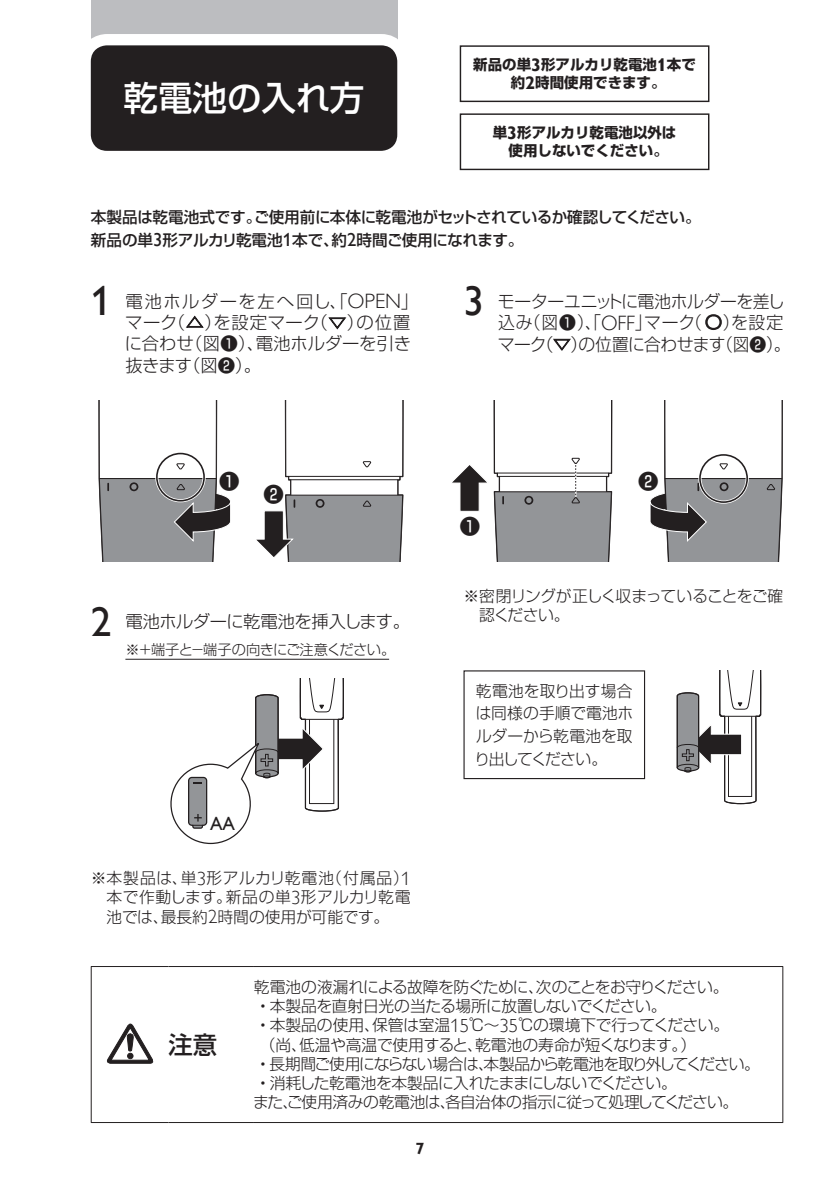
<style>
.page{position:relative;width:840px;height:1191px;background:#fff}
.page>*{position:absolute;margin:0;border:0;box-sizing:border-box;transform-origin:0 0}
.t1{font:41.6px "Gill Sans Alt One WGL";color:#231f20}
.t2{font:500 34.4px "Shin Go Pro";color:#fff}
.t3{font:500 24.4px "Shin Go Pro";color:#231f20}
.t4{font:500 20.4px "Shin Go Pro";color:#231f20}
.t5{font:18.8px "Gill Sans Alt One WGL";color:#231f20}
.t6{font:300 17.2px/21.2px "Shin Go Pro";letter-spacing:.02em;color:#231f20}
.t7{font:300 17.2px/21.2px "Shin Go Pro";letter-spacing:-.01em;color:#231f20}
.t8{font:300 17.2px "Shin Go Pro";letter-spacing:-.03em;color:#231f20}
.t9{font:700 16.4px "Gill Sans Alt One WGL";color:#231f20}
.t10{font:300 15.6px/22.8px "Shin Go Pro";letter-spacing:-.025em;color:#231f20;text-align:justify}
.t11{font:500 15.6px/22.8px "Shin Go Pro";letter-spacing:-.02em;color:#231f20}
.t12{font:300 15.6px "Shin Go Pro";letter-spacing:-.065em;color:#231f20}
.t13{font:300 15.6px "Shin Go Pro";letter-spacing:-.05em;color:#231f20}
.t14{font:300 15.6px/19.2px "Shin Go Pro";letter-spacing:-.055em;color:#231f20}
.t15{font:700 14.4px/18px "Shin Go Pro";color:#231f20;text-align:center}
.t16{font:300 14.4px "Shin Go Pro";letter-spacing:-.04em;color:#231f20}
.s1{font-family:"Gill Sans Alt One WGL";font-size:18px}
.s2{font-family:"Gill Sans Alt One WGL";font-weight:400;font-size:18.8px}
.s3{font-family:"Gill Sans Alt One WGL Light";font-weight:400;font-size:20.8px}
.s4{font-weight:700}
.s5{font-weight:500}
.s6{font-family:"Gill Sans Alt One WGL Light";font-weight:400;font-size:18.8px}
</style>
<div class="page">
<svg style="left:676px;top:670px;width:85px;height:134px"></svg>
<svg style="left:98px;top:400px;width:133px;height:161px"></svg>
<svg style="left:185px;top:315px;width:19px;height:13px"></svg>
<svg style="left:328px;top:317px;width:19px;height:13px"></svg>
<hr style="left:125px;top:658px;width:264px;height:2px;background:#231f20">
<svg style="left:170px;top:678px;width:174px;height:166px"></svg>
<svg style="left:256px;top:400px;width:148px;height:161px"></svg>
<div style="left:463px;top:670px;width:181px;height:109px;border:1px solid #231f20"></div>
<svg style="left:705px;top:314px;width:16px;height:16px"></svg>
<svg style="left:553px;top:338px;width:18px;height:13px"></svg>
<svg style="left:452px;top:400px;width:160px;height:161px"></svg>
<svg style="left:650px;top:400px;width:133px;height:161px"></svg>
<div style="left:91px;top:0;width:306px;height:84px;background:#bcbdc0"></div>
<div style="left:85px;top:40px;width:318px;height:116px;background:#231f20;border-radius:22px"></div>
<div style="left:79px;top:34px;width:329px;height:128px;border:11px solid #fff;border-radius:22px"></div>
<div style="left:459px;top:45px;width:250px;height:57px;border:1px solid #231f20"></div>
<div style="left:459px;top:113px;width:250px;height:57px;border:1px solid #231f20"></div>
<hr style="left:91px;top:965px;width:77px;height:2px;background:#231f20">
<hr style="left:90px;top:967px;width:2px;height:155px;background:#231f20">
<hr style="left:168px;top:965px;width:86px;height:2px;background:#231f20">
<hr style="left:254px;top:965px;width:528px;height:2px;background:#231f20">
<hr style="left:781px;top:967px;width:2px;height:155px;background:#231f20">
<hr style="left:91px;top:1121px;width:77px;height:2px;background:#231f20">
<hr style="left:168px;top:1121px;width:86px;height:2px;background:#231f20">
<hr style="left:254px;top:1121px;width:528px;height:2px;background:#231f20">
<svg style="left:106px;top:1023px;width:48px;height:40px"></svg>
<h2 class="t2" style="left:123px;top:70px;width:242px">乾電池の入れ方</h2>
<p class="t15" style="left:473px;top:54px;width:224px">新品の単<span class="s1">3</span>形アルカリ乾電池<span class="s1">1</span>本で約<span class="s1">2</span>時間使用できます。</p>
<p class="t15" style="left:492px;top:122px;width:185px">単<span class="s1">3</span>形アルカリ乾電池以外は使用しないでください。</p>
<p class="t11" style="left:91px;top:204px;width:611px">本製品は乾電池式です。ご使用前に本体に乾電池がセットされているか確認してください。新品の単<span class="s2">3</span>形アルカリ乾電池<span class="s2">1</span>本で、約<span class="s2">2</span>時間ご使用になれます。</p>
<h1 class="t1" style="left:91px;top:273px;width:22px">1</h1>
<p class="t6" style="left:125px;top:288px;width:295px">電池ホルダーを左へ回し、「<span class="s3">OPEN</span>」マーク（<span class="s4">△</span>）を設定マーク（<span class="s4">▽</span>）の位置に合わせ（図<span class="s5">❶</span>）、電池ホルダーを引き抜きます（図<span class="s5">❷</span>）。</p>
<h3 class="t4" style="left:219px;top:464px;width:22px">❶</h3>
<h3 class="t4" style="left:263px;top:478px;width:22px">❷</h3>
<h1 class="t1" style="left:91px;top:593px;width:22px">2</h1>
<p class="t8" style="left:125px;top:607px;width:286px">電池ホルダーに乾電池を挿入します。</p>
<p class="t16" style="left:125px;top:638px;width:271px">※＋端子と－端子の向きにご注意ください。</p>
<p class="t5" style="left:210px;top:810px;width:26px">AA</p>
<p class="t10" style="left:106px;top:866px;width:305px;line-height:19.2px;text-indent:-16px">※本製品は、単<span class="s6">3</span>形アルカリ乾電池（付属品）<span class="s6">1</span>本で作動します。新品の単<span class="s6">3</span>形アルカリ乾電池では、最長約<span class="s6">2</span>時間の使用が可能です。</p>
<h1 class="t1" style="left:463px;top:273px;width:22px">3</h1>
<p class="t7" style="left:497px;top:288px;width:294px">モーターユニットに電池ホルダーを差し込み（図<span class="s5">❶</span>）、「<span class="s3">OFF</span>」マーク（ ）を設定マーク（<span class="s4">▽</span>）の位置に合わせます（図<span class="s5">❷</span>）。</p>
<h3 class="t4" style="left:459px;top:509px;width:22px">❶</h3>
<h3 class="t4" style="left:637px;top:465px;width:22px">❷</h3>
<p class="t14" style="left:479px;top:584px;width:305px;text-indent:-16px">※密閉リングが正しく収まっていることをご確認ください。</p>
<p class="t10" style="left:474px;top:677px;width:160px">乾電池を取り出す場合は同様の手順で電池ホルダーから乾電池を取り出してください。</p>
<h3 class="t3" style="left:168px;top:1024px;width:50px">注意</h3>
<p class="t10" style="left:254px;top:973px;width:476px">乾電池の液漏れによる故障を防ぐために、次のことをお守りください。</p>
<p class="t10" style="left:255px;top:992px;width:413px"><span class="s5">・</span>本製品を直射日光の当たる場所に放置しないでください。</p>
<p class="t10" style="left:255px;top:1012px;width:475px"><span class="s5">・</span>本製品の使用、保管は室温<span class="s6">15</span>℃～<span class="s6">35</span>℃の環境下で行ってください。</p>
<p class="t10" style="left:259px;top:1031px;width:437px">（尚、低温や高温で使用すると、乾電池の寿命が短くなります。）</p>
<p class="t12" style="left:255px;top:1051px;width:506px"><span class="s5">・</span>長期間ご使用にならない場合は、本製品から乾電池を取り外してください。</p>
<p class="t10" style="left:255px;top:1070px;width:423px"><span class="s5">・</span>消耗した乾電池を本製品に入れたままにしないでください。</p>
<p class="t13" style="left:253px;top:1089px;width:486px">また、ご使用済みの乾電池は、各自治体の指示に従って処理してください。</p>
<p class="t9" style="left:415px;top:1137px;width:10px">7</p>
</div>
